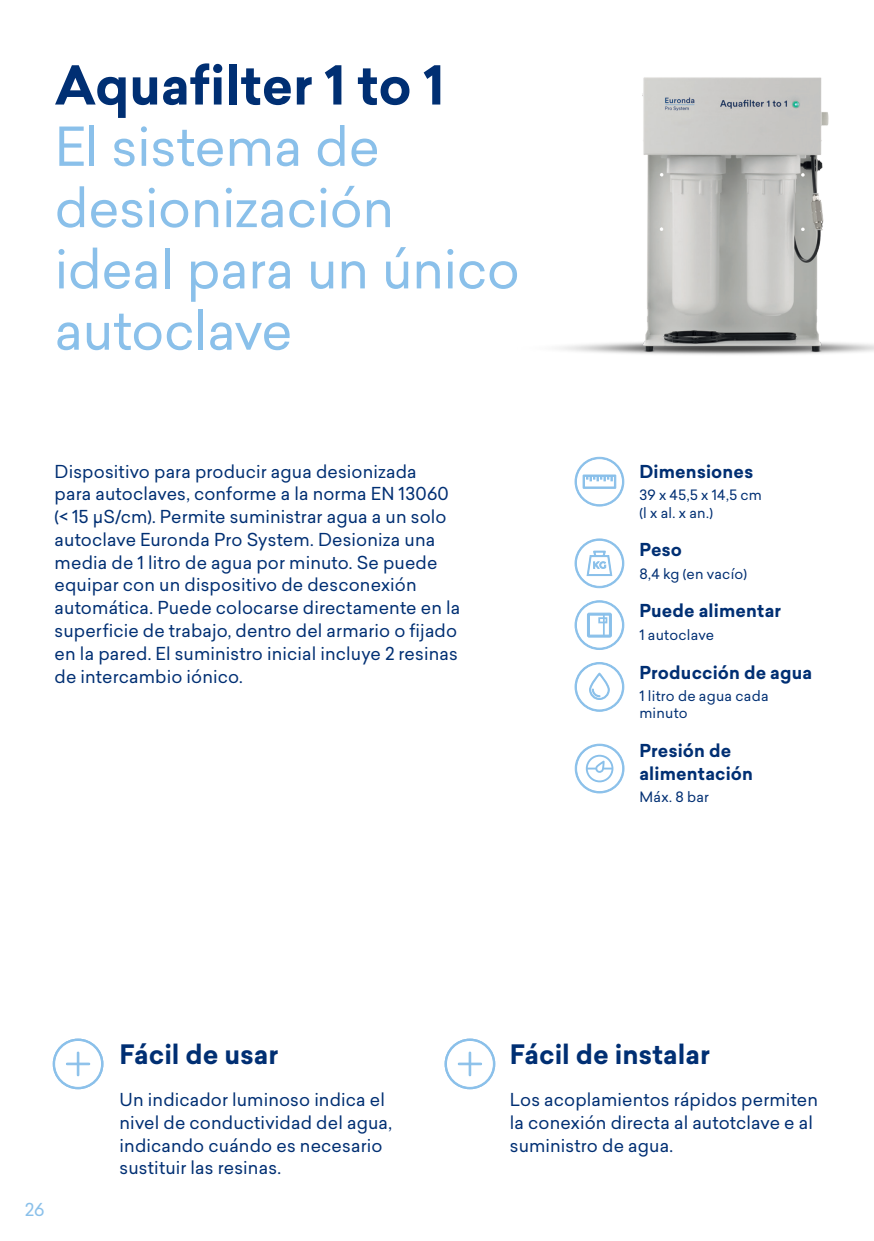
<style>
.page{position:relative;width:874px;height:1241px;background:#fff}
.page>*{position:absolute;margin:0;border:0;box-sizing:border-box;transform-origin:0 0}
.SOTTOTITOLI_PAGINA_AZZURRI{font:52.5px/61.2px "Sailec";letter-spacing:-.01em;color:#8ac0ea}
.TITOLI_PAGINA_BLU{font:700 52.5px "Sailec";letter-spacing:-.005em;color:#002f73}
.Plus_titolo{font:700 26.25px "Sailec";color:#002f73}
.Testo_descrizione_prodotti_10pt{font:17.5px/22.8px "Sailec";letter-spacing:.005em;color:#002f73}
.Testo_caratteristiche_8pt_bianco{font:17.5px/22.8px "Sailec";letter-spacing:.005em;color:#002f73}
.Caratteristiche_prodotto{font:700 17.5px/22.8px "Sailec";letter-spacing:.01em;color:#002f73}
.t1{font:17.5px "Sailec";color:#8ac0ea}
.Testo_caratteristiche_8pt{font:14px/17.5px "Sailec";letter-spacing:.015em;color:#002f73}
</style>
<div class="page">
<img style="left:559px;top:77px;width:314px;height:278px">
<svg style="left:574px;top:600px;width:50px;height:50px"></svg>
<svg style="left:574px;top:538px;width:50px;height:50px"></svg>
<svg style="left:574px;top:662px;width:50px;height:50px"></svg>
<svg style="left:574px;top:456px;width:50px;height:51px"></svg>
<svg style="left:52px;top:1038px;width:52px;height:51px"></svg>
<div style="left:77px;top:1051px;width:2px;height:24px;border:1px solid #8ac0ea"></div>
<div style="left:66px;top:1062px;width:24px;height:2px;border:1px solid #8ac0ea"></div>
<svg style="left:444px;top:1038px;width:51px;height:51px"></svg>
<div style="left:468px;top:1051px;width:3px;height:24px;border:1px solid #8ac0ea"></div>
<div style="left:457px;top:1062px;width:25px;height:2px;border:1px solid #8ac0ea"></div>
<svg style="left:574px;top:743px;width:50px;height:50px"></svg>
<p class="TITOLI_PAGINA_BLU" style="left:55px;top:48px;width:391px">Aquafilter 1 to 1</p>
<p class="SOTTOTITOLI_PAGINA_AZZURRI" style="left:55px;top:115px;width:466px">El sistema de desionización ideal para un único autoclave</p>
<p class="Testo_descrizione_prodotti_10pt" style="left:55px;top:459px;width:407px">Dispositivo para producir agua desionizada<br>para autoclaves, conforme a la norma EN 13060 (&lt; 15 μS/cm). Permite suministrar agua a un solo autoclave Euronda Pro System. Desioniza una media de 1 litro de agua por minuto. Se puede equipar con un dispositivo de desconexión automática. Puede colocarse directamente en la superficie de trabajo, dentro del armario o fijado en la pared. El suministro inicial incluye 2 resinas de intercambio iónico.</p>
<p class="Caratteristiche_prodotto" style="left:639px;top:460px;width:115px">Dimensiones</p>
<p class="Testo_caratteristiche_8pt" style="left:639px;top:486px;width:124px">39 x 45,5 x 14,5 cm (l x al. x an.)</p>
<p class="Caratteristiche_prodotto" style="left:639px;top:538px;width:44px">Peso</p>
<p class="Testo_caratteristiche_8pt" style="left:639px;top:564px;width:109px">8,4 kg (en vacío)</p>
<p class="Caratteristiche_prodotto" style="left:639px;top:599px;width:143px">Puede alimentar</p>
<p class="Testo_caratteristiche_8pt" style="left:639px;top:625px;width:76px">1 autoclave</p>
<p class="Caratteristiche_prodotto" style="left:639px;top:661px;width:174px">Producción de agua</p>
<p class="Testo_caratteristiche_8pt" style="left:639px;top:686px;width:131px">1 litro de agua cada minuto</p>
<p class="Caratteristiche_prodotto" style="left:639px;top:739px;width:115px">Presión de alimentación</p>
<p class="Testo_caratteristiche_8pt" style="left:639px;top:788px;width:71px">Máx. 8 bar</p>
<p class="t1" style="left:25px;top:1197px;width:21px">26</p>
<p class="Plus_titolo" style="left:119px;top:1034px;width:160px">Fácil de usar</p>
<p class="Testo_caratteristiche_8pt_bianco" style="left:119px;top:1087px;width:274px">Un indicador luminoso indica el nivel de conductividad del agua, indicando cuándo es necesario sustituir las resinas.</p>
<p class="Plus_titolo" style="left:509px;top:1034px;width:201px">Fácil de instalar</p>
<p class="Testo_caratteristiche_8pt_bianco" style="left:509px;top:1087px;width:309px">Los acoplamientos rápidos permiten la conexión directa al autotclave e al suministro de agua.</p>
</div>
